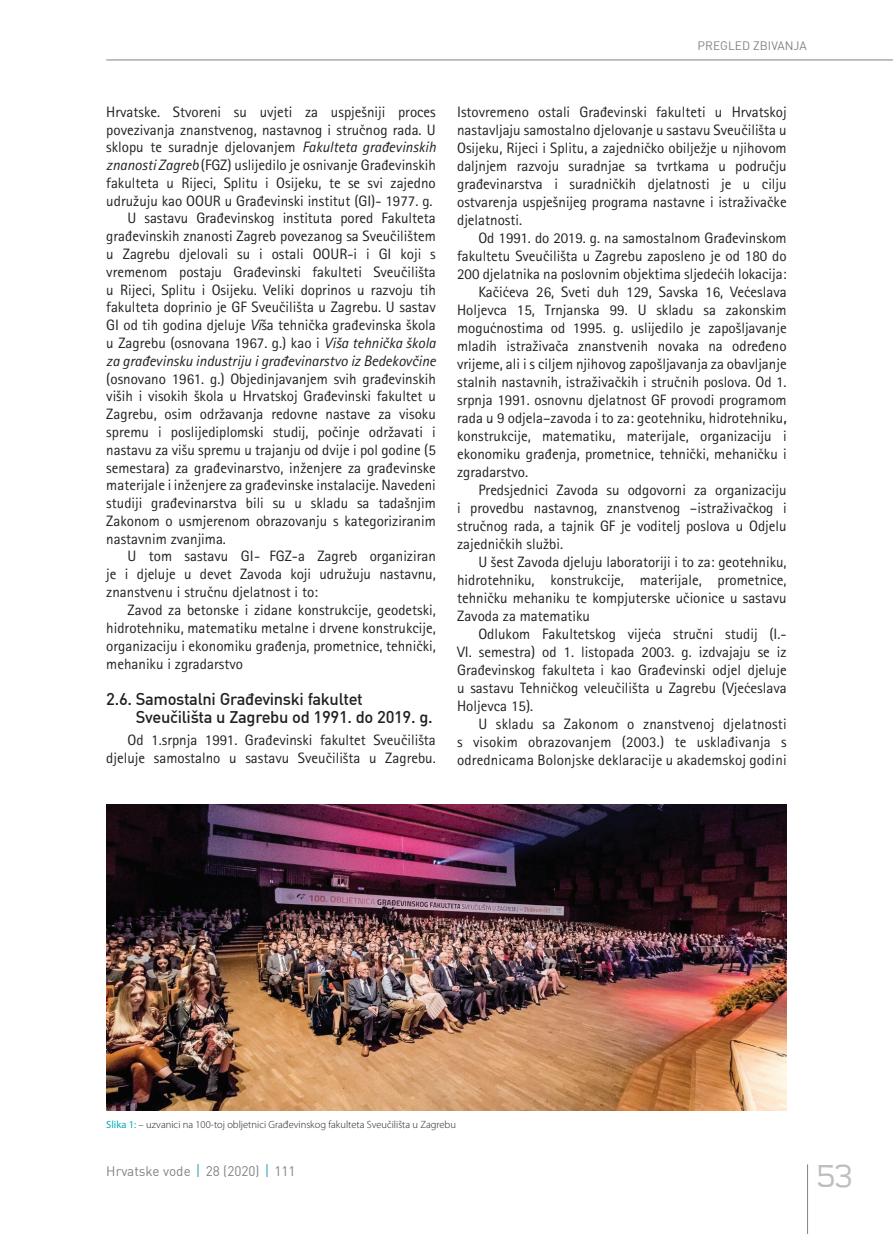
<style>
.page{position:relative;width:893px;height:1234px;background:#fff}
.page>*{position:absolute;margin:0;border:0;box-sizing:border-box;transform-origin:0 0}
.t1{font:300 36px "Teen";color:#bcbdc0}
.NADNASLOV_1_1{font:700 16.5px/18px "DINLT";letter-spacing:-.02em;color:#231f20}
.OSNOVNI_TEKST_10-12{font:15px/18px "Rotis Sans Serifklemy";color:#231f20;text-align:justify}
.t2{font:13.5px "DIN";color:#808285}
.t3{font:12px "DIN";color:#808285}
.TABLICA{font:300 10.5px "Myriad Pro";color:#231f20}
.s1{font-style:italic}
.s2{font-weight:700}
.s3{font-weight:400;color:#07aab9}
</style>
<div class="page">
<hr style="left:807px;top:1164px;width:1px;height:69px;background:#808285">
<hr style="left:106px;top:60px;width:787px;height:1px;background:#808285">
<svg style="left:198px;top:1164px;width:1px;height:12px"></svg>
<svg style="left:266px;top:1164px;width:2px;height:12px"></svg>
<img style="left:106px;top:804px;width:681px;height:306px">
<p class="t3" style="left:698px;top:37px;width:111px">PREGLED ZBIVANJA</p>
<p class="OSNOVNI_TEKST_10-12" style="left:106px;top:103px;width:331px">Hrvatske. Stvoreni su uvjeti za uspješniji proces povezivanja znanstvenog, nastavnog i stručnog rada. U sklopu te suradnje djelovanjem <span class="s1">Fakulteta građevinskih znanosti Zagreb</span> (FGZ) uslijedilo je osnivanje Građevinskih fakulteta u Rijeci, Splitu i Osijeku, te se svi zajedno udružuju kao OOUR u Građevinski institut (GI)- 1977. g.</p>
<p class="OSNOVNI_TEKST_10-12" style="left:106px;top:209px;width:331px;text-indent:21px">U sastavu Građevinskog instituta pored Fakulteta građevinskih znanosti Zagreb povezanog sa Sveučilištem u Zagrebu djelovali su i ostali OOUR-i i GI koji s vremenom postaju Građevinski fakulteti Sveučilišta u Rijeci, Splitu i Osijeku. Veliki doprinos u razvoju tih fakulteta doprinio je GF Sveučilišta u Zagrebu. U sastav GI od tih godina djeluje <span class="s1">Vi</span>ša tehnička građevinska škola u Zagrebu (osnovana 1967. g.) kao i <span class="s1">Viša tehnička škola za građevinsku industriju i građevinarstvo iz Bedekovčine </span>(osnovano 1961. g.) Objedinjavanjem svih građevinskih viših i visokih škola u Hrvatskoj Građevinski fakultet u Zagrebu, osim održavanja redovne nastave za visoku spremu i poslijediplomski studij, počinje održavati i nastavu za višu spremu u trajanju od dvije i pol godine (5 semestara) za građevinarstvo, inženjere za građevinske materijale i inženjere za građevinske instalacije. Navedeni studiji građevinarstva bili su u skladu sa tadašnjim Zakonom o usmjerenom obrazovanju s kategoriziranim nastavnim zvanjima.</p>
<p class="OSNOVNI_TEKST_10-12" style="left:106px;top:547px;width:331px;text-indent:21px">U tom sastavu GI<span class="s1">-</span> FGZ-a Zagreb organiziran je i djeluje u devet Zavoda koji udružuju nastavnu, znanstvenu i stručnu djelatnost i to:</p>
<p class="OSNOVNI_TEKST_10-12" style="left:106px;top:600px;width:331px;text-indent:21px">Zavod za betonske i zidane konstrukcije, geodetski, hidrotehniku, matematiku metalne i drvene konstrukcije, organizaciju i ekonomiku građenja, prometnice, tehnički, mehaniku i zgradarstvo</p>
<p class="NADNASLOV_1_1" style="left:136px;top:689px;width:298px;text-indent:-30px">2.6. Samostalni Građevinski fakultet<br>Sveučilišta u Zagrebu od 1991. do 2019. g.</p>
<p class="OSNOVNI_TEKST_10-12" style="left:106px;top:730px;width:331px;text-align:right">Od 1.srpnja 1991. Građevinski fakultet Sveučilišta djeluje samostalno u sastavu Sveučilišta u Zagrebu.</p>
<p class="OSNOVNI_TEKST_10-12" style="left:457px;top:102px;width:331px">Istovremeno ostali Građevinski fakulteti u Hrvatskoj nastavljaju samostalno djelovanje u sastavu Sveučilišta u Osijeku, Rijeci i Splitu, a zajedničko obilježje u njihovom daljnjem razvoju suradnjae sa tvrtkama u području građevinarstva i suradničkih djelatnosti je u cilju ostvarenja uspješnijeg programa nastavne i istraživačke djelatnosti.</p>
<p class="OSNOVNI_TEKST_10-12" style="left:457px;top:228px;width:331px;text-indent:21px">Od 1991. do 2019. g. na samostalnom Građevinskom fakultetu Sveučilišta u Zagrebu zaposleno je od 180 do 200 djelatnika na poslovnim objektima sljedećih lokacija:</p>
<p class="OSNOVNI_TEKST_10-12" style="left:457px;top:282px;width:331px;text-indent:21px">Kačićeva 26, Sveti duh 129, Savska 16, Većeslava Holjevca 15, Trnjanska 99. U skladu sa zakonskim mogućnostima od 1995. g. uslijedilo je zapošljavanje mladih istraživača znanstvenih novaka na određeno vrijeme, ali i s ciljem njihovog zapošljavanja za obavljanje stalnih nastavnih, istraživačkih i stručnih poslova. Od 1. srpnja 1991. osnovnu djelatnost GF provodi programom rada u 9 odjela–zavoda i to za: geotehniku, hidrotehniku<span class="s2">, </span>konstrukcije, matematiku, materijale, organizaciju i ekonomiku građenja, prometnice, tehnički, mehaničku i zgradarstvo.</p>
<p class="OSNOVNI_TEKST_10-12" style="left:457px;top:480px;width:331px;text-indent:21px">Predsjednici Zavoda su odgovorni za organizaciju i provedbu nastavnog, znanstvenog –istraživačkog i stručnog rada, a tajnik GF je voditelj poslova u Odjelu zajedničkih službi.</p>
<p class="OSNOVNI_TEKST_10-12" style="left:457px;top:552px;width:331px;text-indent:21px">U šest Zavoda djeluju laboratoriji i to za: geotehniku, hidrotehniku, konstrukcije, materijale, prometnice, tehničku mehaniku te kompjuterske učionice u sastavu Zavoda za matematiku</p>
<p class="OSNOVNI_TEKST_10-12" style="left:457px;top:624px;width:331px;text-indent:21px">Odlukom Fakultetskog vijeća stručni studij (I.- VI. semestra) od 1. listopada 2003. g. izdvajaju se iz Građevinskog fakulteta i kao Građevinski odjel djeluje u sastavu Tehničkog veleučilišta u Zagrebu (Vjećeslava Holjevca 15).</p>
<p class="OSNOVNI_TEKST_10-12" style="left:457px;top:714px;width:331px;text-indent:21px">U skladu sa Zakonom o znanstvenoj djelatnosti s visokim obrazovanjem (2003.) te usklađivanja s odrednicama Bolonjske deklaracije u akademskoj godini</p>
<p class="TABLICA" style="left:106px;top:1117px;width:351px"><span class="s3">Slika 1:</span> – uzvanici na 100-toj obljetnici Građevinskog fakulteta Sveučilišta u Zagrebu</p>
<p class="t2" style="left:106px;top:1161px;width:191px">Hrvatske vode 28 (2020) 111</p>
<h1 class="t1" style="left:816px;top:1156px;width:37px">53</h1>
</div>
